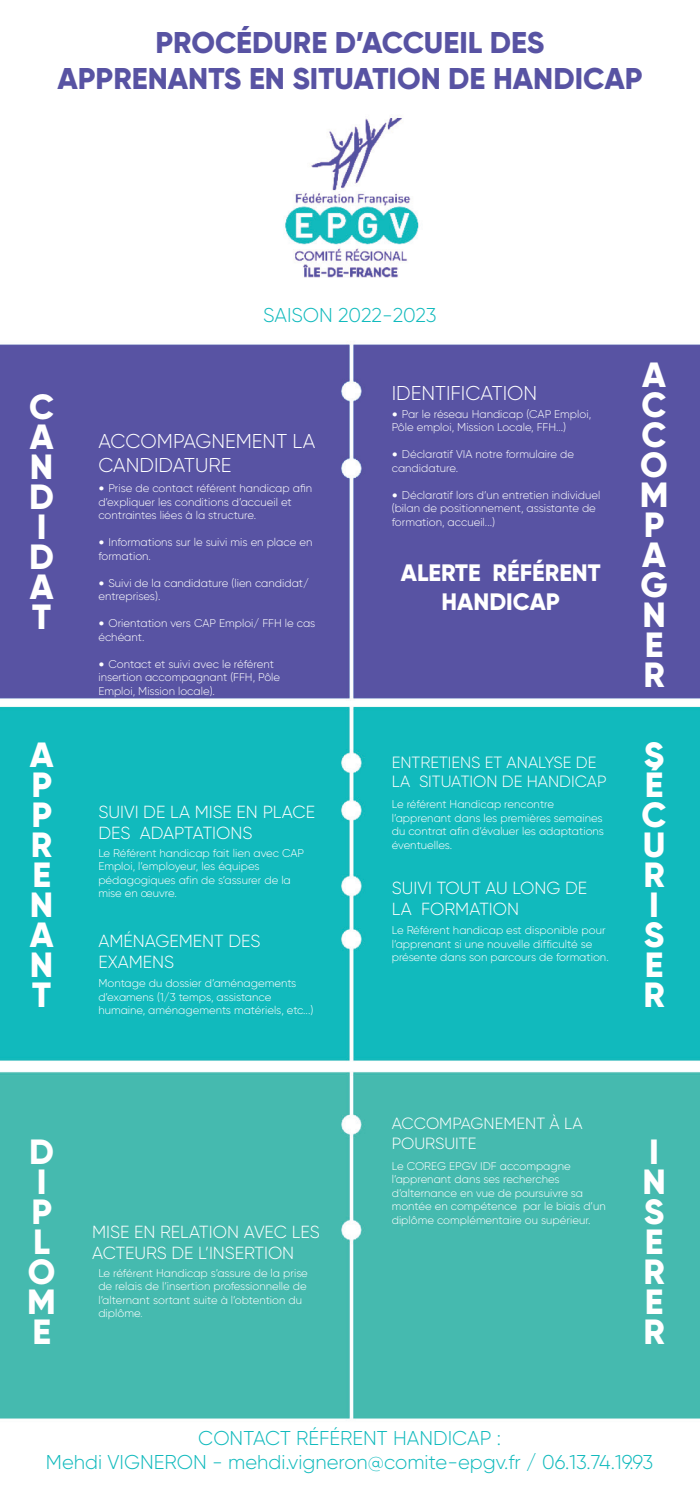
<style>
.page{position:relative;width:700px;height:1489px;background:#fff}
.page>*{position:absolute;margin:0;border:0;box-sizing:border-box;transform-origin:0 0}
.t1{font:800 35px/30px "Gilroy";color:#fff}
.t2{font:800 30px/36px "Gilroy";color:#5853a3;text-align:center}
.t3{font:800 23.75px/28.5px "Gilroy";color:#fff;text-align:center}
.t4{font:300 20px/24px "Gilroy";color:#11babd;text-align:center}
.t5{font:300 20px/24px "Gilroy";color:#fff}
.t6{font:300 17.5px/21px "Gilroy";color:#fff}
.t7{font:300 16.25px/19.5px "Gilroy";color:#fff}
.t8{font:300 11.25px/13.5px "Gilroy";color:#fff}
.s1{font-family:"Verdana";font-weight:400}
.s2{font-size:10px}
</style>
<div class="page">
<img style="left:0;top:118px;width:700px;height:1301px">
<h2 class="t2" style="left:58px;top:24px;width:586px">PROCÉDURE D’ACCUEIL DES<br>APPRENANTS EN SITUATION DE HANDICAP</h2>
<h1 class="t1" style="left:29px;top:391px;width:27px">C<br>A<br>N<br>D<br>I<br>D<br>A<br>T</h1>
<h1 class="t1" style="left:30px;top:740px;width:25px;text-align:justify">A P P R E N A N T</h1>
<h3 class="t4" style="left:263px;top:303px;width:175px">SAISON 2022-2023</h3>
<h3 class="t5" style="left:98px;top:429px;width:218px">ACCOMPAGNEMENT LA<br>CANDIDATURE</h3>
<p class="t8" style="left:98px;top:481px;width:215px"><span class="s1">•</span> Prise de contact référent handicap afin d’expliquer les conditions d’accueil et contraintes liées à la structure.</p>
<p class="t8" style="left:98px;top:535px;width:215px"><span class="s1">•</span> Informations sur le suivi mis en place en formation.</p>
<p class="t8" style="left:98px;top:576px;width:212px"><span class="s1">•</span> Suivi de la candidature (lien candidat/ entreprises).</p>
<p class="t8" style="left:98px;top:616px;width:218px"><span class="s1">•</span> Orientation vers CAP Emploi/ FFH le cas échéant.</p>
<p class="t8" style="left:98px;top:657px;width:183px"><span class="s1">•</span> Contact et suivi avec le référent insertion accompagnant (FFH, Pôle<br>Emploi, Mission locale).</p>
<h3 class="t6" style="left:98px;top:801px;width:218px">SUIVI DE LA MISE EN PLACE<br>DES ADAPTATIONS</h3>
<p class="t8" style="left:98px;top:846px;width:207px">Le Référent handicap fait lien avec CAP<br>Emploi, l’employeur, les équipes pédagogiques afin de s’assurer de la mise en œuvre.</p>
<h3 class="t6" style="left:98px;top:930px;width:164px">AMÉNAGEMENT DES<br>EXAMENS</h3>
<p class="t8" style="left:98px;top:976px;width:216px">Montage du dossier d’aménagements d’examens (1/3 temps, assistance humaine, aménagements matériels, etc...)</p>
<h3 class="t5" style="left:392px;top:380px;width:147px">IDENTIFICATION</h3>
<p class="t8" style="left:392px;top:407px;width:201px"><span class="s1">•</span> Par le réseau Handicap (CAP Emploi,<br>Pôle emploi, Mission Locale, FFH...)</p>
<p class="t8" style="left:392px;top:447px;width:184px"><span class="s1">•</span> Déclaratif VIA notre formulaire de candidature.</p>
<p class="t8" style="left:392px;top:488px;width:210px"><span class="s1">•</span> Déclaratif lors d’un entretien individuel (bilan de positionnement, assistante de formation, accueil...)</p>
<h3 class="t3" style="left:401px;top:558px;width:201px">ALERTE RÉFÉRENT<br>HANDICAP</h3>
<h3 class="t7" style="left:392px;top:752px;width:216px">ENTRETIENS ET ANALYSE DE<br>LA SITUATION DE HANDICAP</h3>
<p class="t8" style="left:392px;top:797px;width:214px">Le référent Handicap rencontre l’apprenant dans les premières semaines du contrat afin d’évaluer les adaptations éventuelles.</p>
<h3 class="t6" style="left:392px;top:877px;width:197px">SUIVI TOUT AU LONG DE<br>LA FORMATION</h3>
<p class="t8" style="left:392px;top:923px;width:218px">Le Référent handicap est disponible pour l’apprenant si une nouvelle difficulté se présente dans son parcours de formation.</p>
<h1 class="t1" style="left:639px;top:360px;width:30px">A<br>C<br>C<br>O<br>M<br>P<br>A<br>G<br>N<br>E<br>R</h1>
<h1 class="t1" style="left:641px;top:739px;width:27px">S<br>É<br>C<br>U<br>R<br>I<br>S<br>E<br>R</h1>
<h1 class="t1" style="left:27px;top:1136px;width:30px">D<br>I<br>P<br>L<br>O<br>M<br>E</h1>
<h3 class="t6" style="left:92px;top:1221px;width:229px">MISE EN RELATION AVEC LES<br>ACTEURS DE L’INSERTION</h3>
<p class="t8" style="left:98px;top:1266px;width:211px">Le référent Handicap s’assure de la prise de relais de l’insertion professionnelle de l’alternant sortant suite à l’obtention du diplôme<span class="s2">.</span></p>
<h3 class="t7" style="left:392px;top:1114px;width:192px">ACCOMPAGNEMENT À LA<br>POURSUITE</h3>
<p class="t8" style="left:392px;top:1158px;width:215px">Le COREG EPGV IDF accompagne l’apprenant dans ses recherches d’alternance en vue de poursuivre sa montée en compétence par le biais d’un diplôme complémentaire ou supérieur.</p>
<h1 class="t1" style="left:642px;top:1136px;width:25px">I<br>N<br>S<br>E<br>R<br>E<br>R</h1>
<h3 class="t4" style="left:46px;top:1425px;width:609px">CONTACT RÉFÉRENT HANDICAP :<br>Mehdi VIGNERON - mehdi.vigneron@comite-epgv.fr / 06.13.74.19.93</h3>
</div>
